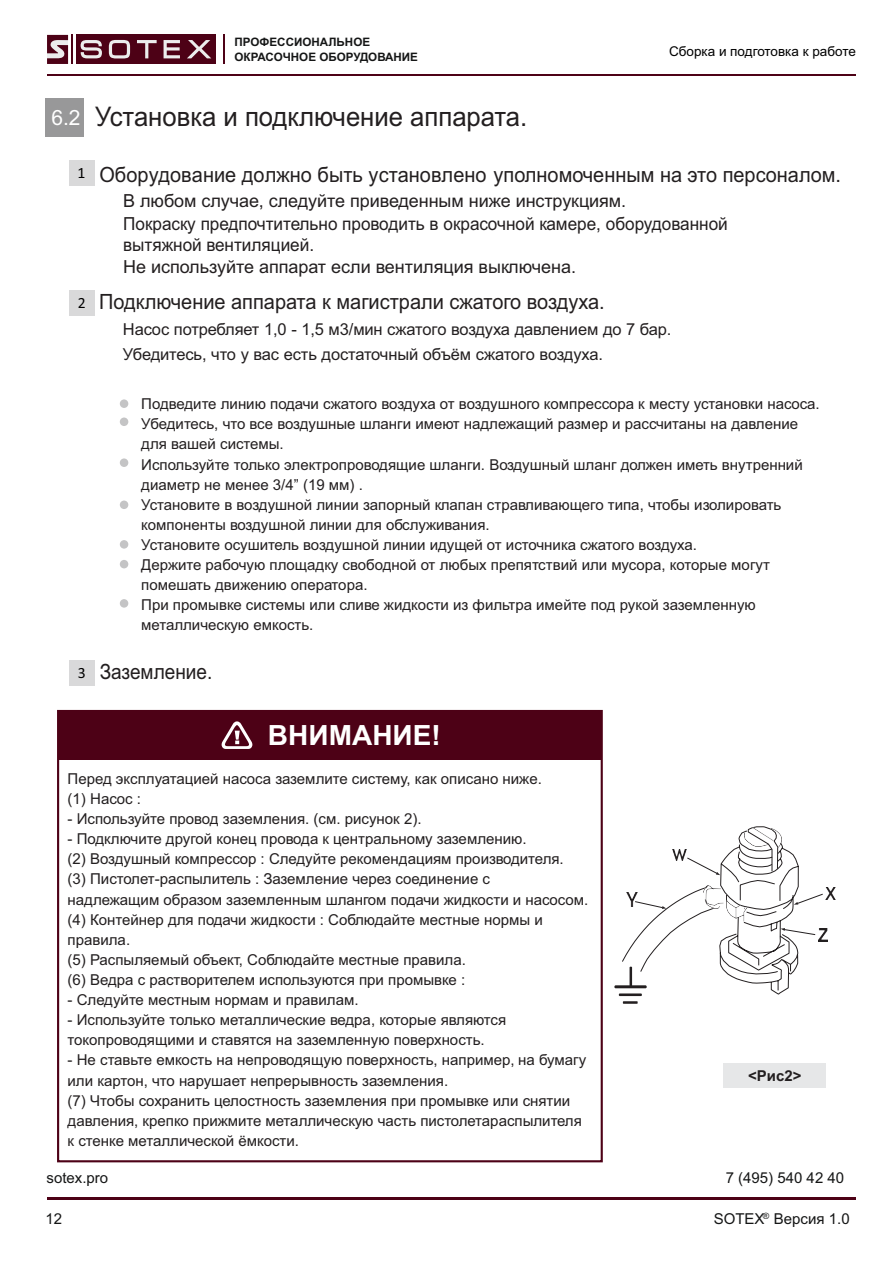
<style>
.page{position:relative;width:893px;height:1262px;background:#fff}
.page>*{position:absolute;margin:0;border:0;box-sizing:border-box;transform-origin:0 0}
.t1{font:700 27.9px "Arial";color:#fff}
.t2{font:27px "Arial";color:#231f20;scale:.95 1}
.t3{font:21px "Arial";color:#231f20;scale:.95 1}
.t4{font:21px "Arial";color:#231f20;scale:.9 1}
.t5{font:21px "Arial";color:#fff}
.t6{font:18px "Arial";color:#231f20}
.t7{font:18px/21.1px "Arial";color:#231f20;scale:.95 1}
.t8{font:16.5px/24.8px "Arial";letter-spacing:-.01em;color:#231f20}
.t9{font:15.75px "Calibri";color:#000}
.t10{font:15px/20.1px "Arial";color:#231f20}
.t11{font:15px "Arial";color:#151616}
.t12{font:700 15px "Arial";color:#231f20}
.t13{font:13.5px "Arial";color:#000}
.t14{font:700 11.55px/15.5px "Arial";color:#151616}
</style>
<div class="page">
<div style="left:76px;top:35px;width:140px;height:29px;background:#4d0116"></div>
<svg style="left:109px;top:40px;width:21px;height:18px"></svg>
<svg style="left:187px;top:40px;width:24px;height:18px"></svg>
<svg style="left:163px;top:40px;width:17px;height:18px"></svg>
<svg style="left:137px;top:40px;width:20px;height:18px"></svg>
<svg style="left:81px;top:40px;width:21px;height:18px"></svg>
<svg style="left:47px;top:35px;width:21px;height:29px"></svg>
<hr style="left:71px;top:35px;width:2px;height:29px;background:#4d0116">
<svg style="left:224px;top:35px;width:1px;height:29px"></svg>
<hr style="left:47px;top:74px;width:808px;height:2px;background:#4d0116">
<hr style="left:47px;top:1197px;width:808px;height:2px;background:#4d0116">
<svg style="left:614px;top:826px;width:221px;height:177px"></svg>
<div style="left:58px;top:711px;width:543px;height:48px;background:#4d0116"></div>
<svg style="left:221px;top:721px;width:31px;height:28px"></svg>
<div style="left:69px;top:160px;width:26px;height:26px;background:#d9d9da"></div>
<div style="left:69px;top:289px;width:26px;height:26px;background:#d9d9da"></div>
<div style="left:69px;top:659px;width:26px;height:26px;background:#d9d9da"></div>
<div style="left:120px;top:399px;width:8px;height:9px;background:#c4c4c5;border-radius:50%"></div>
<div style="left:120px;top:417px;width:8px;height:9px;background:#c4c4c5;border-radius:50%"></div>
<div style="left:120px;top:458px;width:8px;height:9px;background:#c4c4c5;border-radius:50%"></div>
<div style="left:120px;top:500px;width:8px;height:9px;background:#c4c4c5;border-radius:50%"></div>
<div style="left:120px;top:540px;width:8px;height:8px;background:#c4c4c5;border-radius:50%"></div>
<div style="left:120px;top:560px;width:8px;height:8px;background:#c4c4c5;border-radius:50%"></div>
<div style="left:120px;top:599px;width:8px;height:8px;background:#c4c4c5;border-radius:50%"></div>
<div style="left:45px;top:98px;width:39px;height:38px;background:#989899"></div>
<div style="left:723px;top:1063px;width:103px;height:25px;background:#e6e7e8"></div>
<p class="t14" style="left:234px;top:35px;width:185px">ПРОФЕССИОНАЛЬНОЕ<br>ОКРАСОЧНОЕ ОБОРУДОВАНИЕ</p>
<p class="t13" style="left:669px;top:46px;width:188px">Сборка и подготовка к работе</p>
<h3 class="t5" style="left:51px;top:109px;width:31px">6.2</h3>
<p class="t9" style="left:77px;top:166px;width:9px">1</p>
<p class="t9" style="left:78px;top:296px;width:9px">2</p>
<h2 class="t2" style="left:95px;top:106px;width:456px">Установка и подключение аппарата.</h2>
<h3 class="t3" style="left:99px;top:166px;width:782px">Оборудование должно быть установлено уполномоченным на это персоналом.</h3>
<p class="t7" style="left:123px;top:215px;width:638px">Покраску предпочтительно проводить в окрасочной камере, оборудованной вытяжной вентиляцией.</p>
<p class="t6" style="left:123px;top:194px;width:504px">В любом случае, следуйте приведенным ниже инструкциям.</p>
<p class="t6" style="left:123px;top:260px;width:454px">Не используйте аппарат если вентиляция выключена.</p>
<h3 class="t3" style="left:99px;top:294px;width:534px">Подключение аппарата к магистрали сжатого воздуха.</h3>
<p class="t8" style="left:123px;top:319px;width:550px">Насос потребляет 1,0 - 1,5 м3/мин сжатого воздуха давлением до 7 бар.<br>Убедитесь, что у вас есть достаточный объём сжатого воздуха.</p>
<p class="t10" style="left:141px;top:395px;width:680px">Подведите линию подачи сжатого воздуха от воздушного компрессора к месту установки насоса.<br>Убедитесь, что все воздушные шланги имеют надлежащий размер и рассчитаны на давление для вашей системы.<br>Используйте только электропроводящие шланги. Воздушный шланг должен иметь внутренний диаметр не менее 3/4” (19 мм) .<br>Установите в воздушной линии запорный клапан стравливающего типа, чтобы изолировать компоненты воздушной линии для обслуживания.<br>Установите осушитель воздушной линии идущей от источника сжатого воздуха.<br>Держите рабочую площадку свободной от любых препятствий или мусора, которые могут помешать движению оператора.<br>При промывке системы или сливе жидкости из фильтра имейте под рукой заземленную металлическую емкость.</p>
<p class="t9" style="left:78px;top:666px;width:9px">3</p>
<h3 class="t4" style="left:100px;top:664px;width:126px">Заземление.</h3>
<h1 class="t1" style="left:268px;top:725px;width:174px">ВНИМАНИЕ!</h1>
<p class="t10" style="left:68px;top:770px;width:476px">Перед эксплуатацией насоса заземлите систему, как описано ниже. (1) Насос :</p>
<p class="t10" style="left:68px;top:810px;width:355px">- Используйте провод заземления. (см. рисунок 2).</p>
<p class="t10" style="left:68px;top:830px;width:522px">- Подключите другой конец провода к центральному заземлению.<br>(2) Воздушный компрессор : Следуйте рекомендациям производителя.<br>(3) Пистолет-распылитель : Заземление через соединение с<br>надлежащим образом заземленным шлангом подачи жидкости и насосом. (4) Контейнер для подачи жидкости : Соблюдайте местные нормы и правила.<br>(5) Распыляемый объект, Соблюдайте местные правила.<br>(6) Ведра с растворителем используются при промывке :</p>
<p class="t10" style="left:68px;top:991px;width:292px">- Следуйте местным нормам и правилам.</p>
<p class="t10" style="left:68px;top:1011px;width:440px">- Используйте только металлические ведра, которые являются токопроводящими и ставятся на заземленную поверхность.</p>
<p class="t10" style="left:68px;top:1051px;width:520px">- Не ставьте емкость на непроводящую поверхность, например, на бумагу или картон, что нарушает непрерывность заземления.<br>(7) Чтобы сохранить целостность заземления при промывке или снятии давления, крепко прижмите металлическую часть пистолетараспылителя к стенке металлической ёмкости.</p>
<p class="t12" style="left:748px;top:1070px;width:55px">&lt;Рис2&gt;</p>
<p class="t11" style="left:47px;top:1171px;width:63px">sotex.pro</p>
<p class="t11" style="left:725px;top:1172px;width:120px">7 (495) 540 42 40</p>
<p class="t11" style="left:45px;top:1213px;width:18px">12</p>
<p class="t11" style="left:713px;top:1212px;width:137px">SOTEX<sup>®</sup> Версия 1.0</p>
</div>
